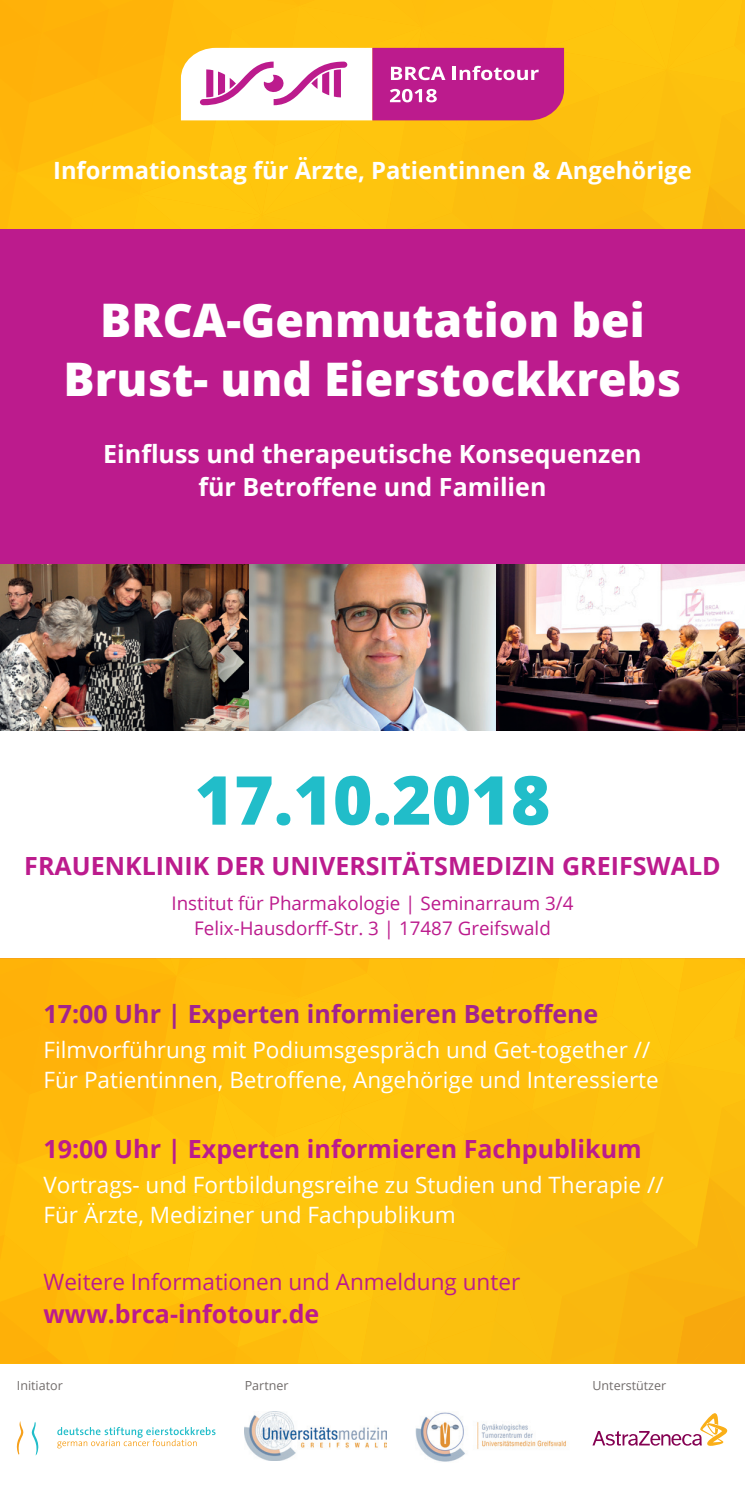
<style>
.page{position:relative;width:745px;height:1489px;background:#fff}
.page>*{position:absolute;margin:0;border:0;box-sizing:border-box;transform-origin:0 0}
.t1{font:800 67.5px "Open Sans";color:#21bdc9}
.t2{font:800 46.25px/58.2px "Open Sans";color:#fff;text-align:center}
.t3{font:700 25px "Open Sans";color:#bc1b8d}
.t4{font:700 25px/32.5px "Open Sans";color:#fff;text-align:center}
.t5{font:700 25px "Open Sans";color:#a2238e}
.t6{font:700 23.75px "Open Sans";color:#fff}
.t7{font:22.5px/30px "Open Sans";color:#fff}
.t8{font:22.5px "Open Sans";color:#bc1b8d}
.t9{font:18.75px/25px "Open Sans";color:#bc1b8d;text-align:center}
.t10{font:12.5px "Open Sans";color:#716c6b}
</style>
<div class="page">
<div style="left:0;top:958px;width:744px;height:405px;background:linear-gradient(to right,#ffbe0a,#fbbf0f)"></div>
<div style="left:0;top:229px;width:744px;height:335px;background:#bc1b8d"></div>
<img style="left:0;top:564px;width:744px;height:166px">
<svg style="left:57px;top:1427px;width:158px;height:21px"></svg>
<svg style="left:17px;top:1421px;width:7px;height:34px"></svg>
<svg style="left:32px;top:1422px;width:6px;height:33px"></svg>
<svg style="left:592px;top:1413px;width:134px;height:32px"></svg>
<svg style="left:0;top:0;width:744px;height:229px;background:#f8b529"></svg>
<img style="left:244px;top:1411px;width:142px;height:49px">
<img style="left:415px;top:1412px;width:152px;height:49px">
<p class="t6" style="left:53px;top:153px;width:639px">Informationstag für Ärzte, Patientinnen &amp; Angehörige</p>
<h2 class="t2" style="left:64px;top:289px;width:618px">BRCA-Genmutation bei<br>Brust- und Eierstockkrebs</h2>
<p class="t4" style="left:103px;top:437px;width:539px">Einfluss und therapeutische Konsequenzen für Betroffene und Familien</p>
<h1 class="t1" style="left:194px;top:748px;width:357px">17.10.2018</h1>
<p class="t3" style="left:24px;top:848px;width:697px">FRAUENKLINIK DER UNIVERSITÄTSMEDIZIN GREIFSWALD</p>
<p class="t9" style="left:171px;top:889px;width:403px">Institut für Pharmakologie | Seminarraum 3/4<br>Felix-Hausdorff-Str. 3 | 17487 Greifswald</p>
<p class="t5" style="left:43px;top:996px;width:556px">17:00 Uhr | Experten informieren Betroffene</p>
<p class="t7" style="left:43px;top:1034px;width:616px">Filmvorführung mit Podiumsgespräch und Get-together //<br>Für Patientinnen, Betroffene, Angehörige und Interessierte</p>
<p class="t3" style="left:43px;top:1131px;width:599px">19:00 Uhr | Experten informieren Fachpublikum</p>
<p class="t7" style="left:43px;top:1169px;width:621px">Vortrags- und Fortbildungsreihe zu Studien und Therapie //<br>Für Ärzte, Mediziner und Fachpublikum</p>
<p class="t8" style="left:43px;top:1266px;width:478px">Weitere Informationen und Anmeldung unter</p>
<p class="t3" style="left:43px;top:1296px;width:277px">www.brca-infotour.de</p>
<p class="t10" style="left:17px;top:1376px;width:47px">Initiator</p>
<p class="t10" style="left:244px;top:1376px;width:45px">Partner</p>
<p class="t10" style="left:592px;top:1376px;width:75px">Unterstützer</p>
</div>
